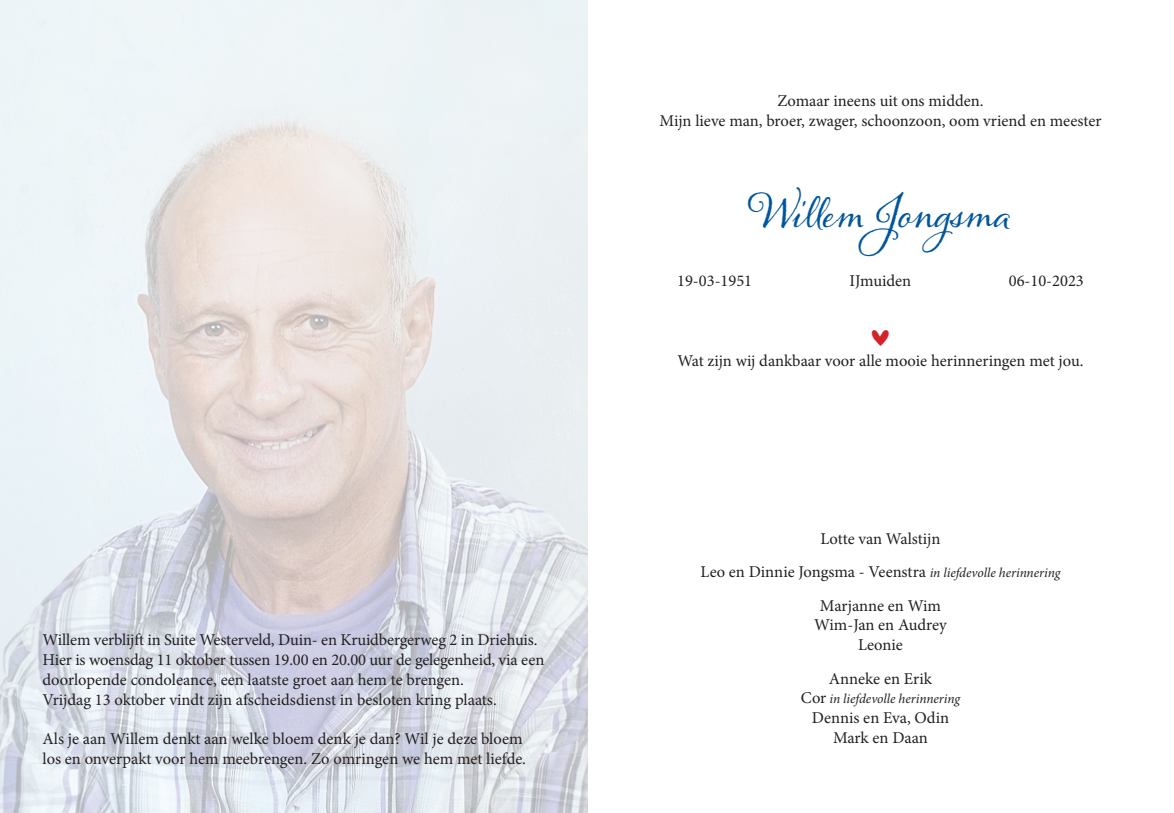
<style>
.page{position:relative;width:1174px;height:813px;background:#fff}
.page>*{position:absolute;margin:0;border:0;box-sizing:border-box;transform-origin:0 0}
.t1{font:42px "Alana";letter-spacing:.015em;color:#01569b}
.t2{font:16.5px/19.8px "Minion Pro";letter-spacing:-.005em;color:#231f20;text-align:center}
.t3{font:16.5px "LOVEAMY";color:#d1232a}
.t4{font:italic 13.5px "Minion Pro";letter-spacing:-.005em;color:#231f20}
.s1{font-style:italic;font-size:13.5px}
.s2{font-style:normal;font-size:16.5px}
</style>
<div class="page">
<img style="left:0;top:0;width:587px;height:812px">
<p class="t2" style="left:43px;top:629px;width:503px;text-align:left">Willem verblijft in Suite Westerveld, Duin- en Kruidbergerweg 2 in Driehuis.<br>Hier is woensdag 11 oktober tussen 19.00 en 20.00 uur de gelegenheid, via een doorlopende condoleance, een laatste groet aan hem te brengen.<br>Vrijdag 13 oktober vindt zijn afscheidsdienst in besloten kring plaats.</p>
<p class="t2" style="left:43px;top:728px;width:485px;text-align:left">Als je aan Willem denkt aan welke bloem denk je dan? Wil je deze bloem los en onverpakt voor hem meebrengen. Zo omringen we hem met liefde.</p>
<p class="t2" style="left:659px;top:91px;width:443px">Zomaar ineens uit ons midden.<br>Mijn lieve man, broer, zwager, schoonzoon, oom vriend en meester</p>
<h1 class="t1" style="left:750px;top:187px;width:261px">Willem Jongsma</h1>
<p class="t2" style="left:677px;top:271px;width:77px">19-03-1951</p>
<p class="t2" style="left:849px;top:271px;width:63px">IJmuiden</p>
<p class="t2" style="left:1008px;top:271px;width:77px">06-10-2023</p>
<p class="t3" style="left:871px;top:329px;width:20px">I</p>
<p class="t2" style="left:677px;top:350px;width:408px">Wat zijn wij dankbaar voor alle mooie herinneringen met jou.</p>
<p class="t2" style="left:700px;top:521px;width:361px;line-height:33.3px">Lotte van Walstijn<br>Leo en Dinnie Jongsma - Veenstra <span class="s1">in liefdevolle herinnering<br></span>Marjanne en Wim</p>
<p class="t2" style="left:814px;top:615px;width:134px">Wim-Jan en Audrey<br>Leonie</p>
<p class="t2" style="left:829px;top:668px;width:105px">Anneke en Erik</p>
<p class="t4" style="left:801px;top:689px;width:161px"><span class="s2">Cor</span> in liefdevolle herinnering</p>
<p class="t2" style="left:812px;top:707px;width:139px">Dennis en Eva, Odin<br>Mark en Daan</p>
</div>
